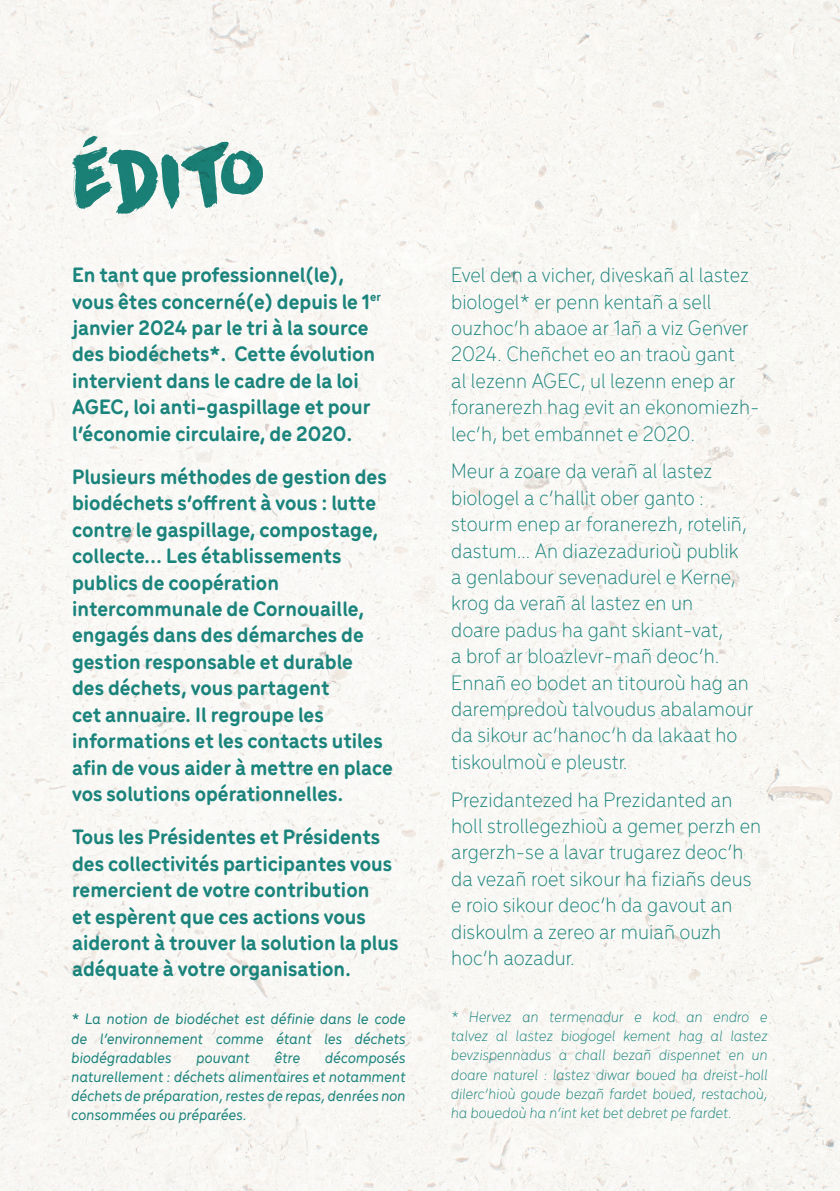
<style>
.page{position:relative;width:840px;height:1191px;background:#fff}
.page>*{position:absolute;margin:0;border:0;box-sizing:border-box;transform-origin:0 0}
.t1{font:78px "DK Downward Fall";color:#1b847c}
.t2{font:700 22px/26.4px "Menco";color:#1b847c}
.t3{font:300 22px/26.4px "Menco";color:#1b847c}
.t4{font:italic 300 16px/19.2px "Menco";color:#1b847c;text-align:justify}
.t5{font:italic 500 16px/19.2px "Menco";color:#1b847c;text-align:justify}
</style>
<div class="page">
<div style="left:0;top:0;width:839px;height:1191px;background:#f9f8f4"></div>
<svg style="left:839px;top:40px;width:1px;height:159px"></svg>
<h1 class="t1" style="left:67px;top:129px;width:196px;rotate:-3deg">édito</h1>
<p class="t2" style="left:72px;top:260px;width:310px">En tant que professionnel(le), vous êtes concerné(e) depuis le 1<sup>er </sup>janvier 2024 par le tri à la source des biodéchets*. Cette évolution intervient dans le cadre de la loi AGEC, loi anti-gaspillage et pour l’économie circulaire, de 2020.</p>
<p class="t2" style="left:72px;top:462px;width:322px">Plusieurs méthodes de gestion des biodéchets s’offrent à vous : lutte contre le gaspillage, compostage, collecte... Les établissements publics de coopération intercommunale de Cornouaille, engagés dans des démarches de gestion responsable et durable<br>des déchets, vous partagent<br>cet annuaire. Il regroupe les informations et les contacts utiles afin de vous aider à mettre en place vos solutions opérationnelles.</p>
<p class="t2" style="left:72px;top:822px;width:328px">Tous les Présidentes et Présidents des collectivités participantes vous remercient de votre contribution<br>et espèrent que ces actions vous aideront à trouver la solution la plus adéquate à votre organisation.</p>
<p class="t5" style="left:71px;top:1008px;width:335px">* La notion de biodéchet est définie dans le code de l’environnement comme étant les déchets biodégradables</p>
<p class="t5" style="left:71px;top:1047px;width:335px;text-indent:253px">décomposés naturellement : déchets alimentaires et notamment déchets de préparation, restes de repas, denrées non consommées ou préparées.</p>
<p class="t5" style="left:196px;top:1047px;width:55px">pouvant</p>
<p class="t5" style="left:274px;top:1047px;width:27px">être</p>
<p class="t3" style="left:451px;top:260px;width:309px">Evel den a vicher, diveskañ al lastez biologel* er penn kentañ a sell ouzhoc’h abaoe ar 1añ a viz Genver<br>2024. Cheñchet eo an traoù gant<br>al lezenn AGEC, ul lezenn enep ar foranerezh hag evit an ekonomiezh&shy;lec’h, bet embannet e 2020.</p>
<p class="t3" style="left:451px;top:456px;width:304px">Meur a zoare da verañ al lastez biologel a c’hallit ober ganto : stourm enep ar foranerezh, roteliñ, dastum… An diazezadurioù publik a genlabour sevenadurel e Kerne, krog da verañ al lastez en un<br>doare padus ha gant skiant-vat,<br>a brof ar bloazlevr-mañ deoc’h.<br>Ennañ eo bodet an titouroù hag an darempredoù talvoudus abalamour da sikour ac’hanoc’h da lakaat ho tiskoulmoù e pleustr.</p>
<p class="t3" style="left:451px;top:785px;width:311px">Prezidantezed ha Prezidanted an holl strollegezhioù a gemer perzh en argerzh-se a lavar trugarez deoc’h da vezañ roet sikour ha fiziañs deus e roio sikour deoc’h da gavout an diskoulm a zereo ar muiañ ouzh hoc’h aozadur.</p>
<p class="t4" style="left:451px;top:1006px;width:318px">* Hervez an termenadur e kod an endro e talvez al lastez biogogel kement hag al lastez bevzispennadus a chall bezañ dispennet en un doare naturel : lastez diwar boued ha dreist-holl dilerc’hioù goude bezañ fardet boued, restachoù, ha bouedoù ha n’int ket bet debret pe fardet.</p>
</div>
